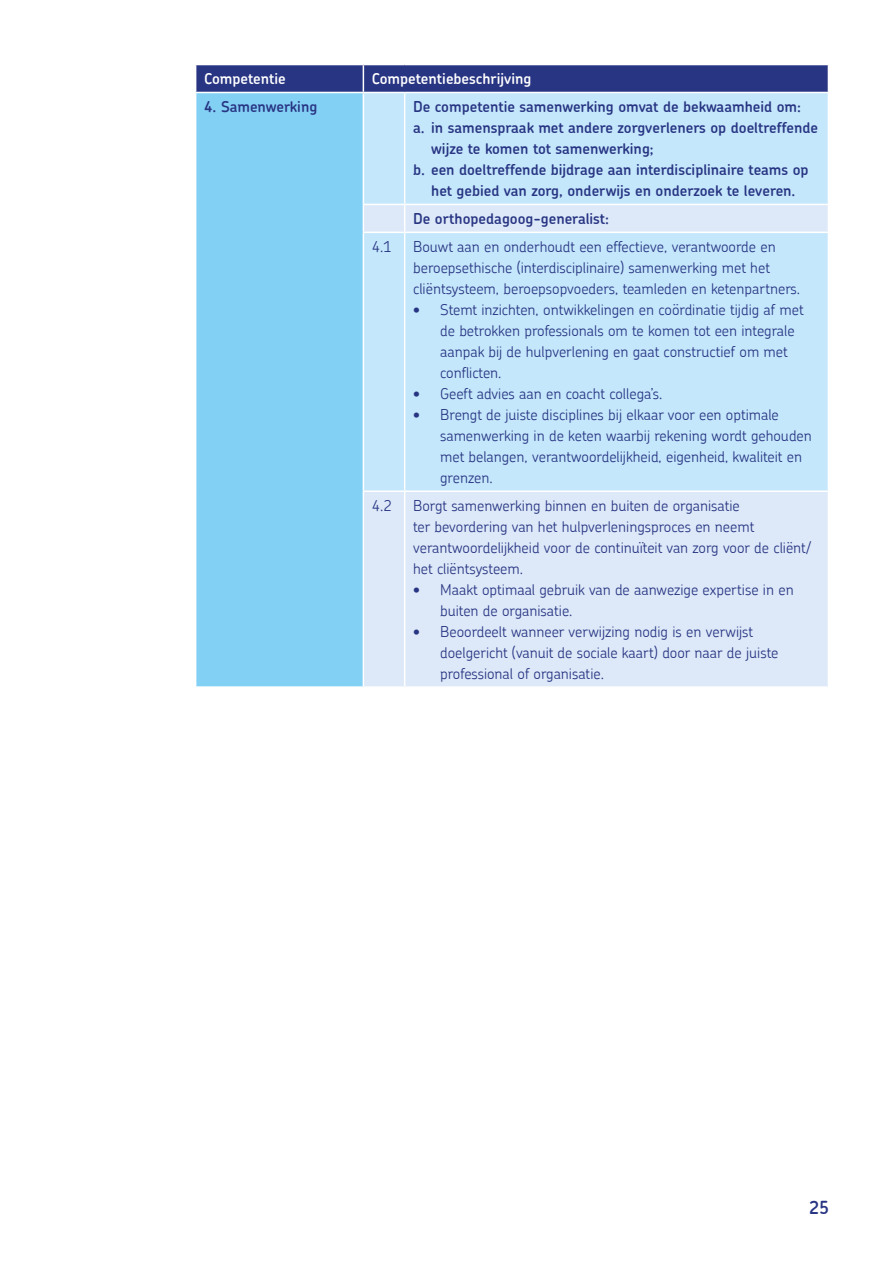
<style>
.page{position:relative;width:893px;height:1263px;background:#fff}
.page>*{position:absolute;margin:0;border:0;box-sizing:border-box;transform-origin:0 0}
.t1{font:600 18px "Chevin";color:#283583}
.Body{font:300 15px/21px "Chevin";color:#283583}
.Body-2{font:600 15px/21px "Chevin";color:#283583}
.Body-3{font:600 15px "Chevin";color:#fff}
</style>
<div class="page">
<div style="left:196px;top:92px;width:167px;height:595px;background:#83d0f5"></div>
<div style="left:364px;top:93px;width:464px;height:111px;background:#c4e7fb"></div>
<svg style="left:364px;top:205px;width:464px;height:481px;background:#cfe7f9"></svg>
<svg style="left:195px;top:65px;width:634px;height:27px;background:#2d3a86"></svg>
<hr style="left:195px;top:92px;width:168px;height:1px;background:#fff">
<hr style="left:195px;top:686px;width:168px;height:2px;background:#fff">
<hr style="left:404px;top:93px;width:1px;height:111px;background:#fff">
<hr style="left:404px;top:233px;width:1px;height:257px;background:#fff">
<hr style="left:363px;top:232px;width:42px;height:1px;background:#fff">
<svg style="left:404px;top:205px;width:1px;height:27px"></svg>
<hr style="left:405px;top:232px;width:424px;height:1px;background:#fff">
<hr style="left:363px;top:490px;width:42px;height:2px;background:#fff">
<hr style="left:405px;top:490px;width:424px;height:2px;background:#fff">
<hr style="left:404px;top:492px;width:1px;height:194px;background:#fff">
<p class="Body-3" style="left:204px;top:69px;width:83px">Competentie</p>
<p class="Body-3" style="left:372px;top:69px;width:161px">Competentiebeschrijving</p>
<p class="Body-2" style="left:204px;top:96px;width:115px">4. Samenwerking</p>
<p class="Body-2" style="left:413px;top:96px;width:389px">De competentie samenwerking omvat de bekwaamheid om:</p>
<p class="Body-2" style="left:431px;top:117px;width:388px;text-indent:-18px">a. in samenspraak met andere zorgverleners op doeltreffende wijze te komen tot samenwerking;</p>
<p class="Body-2" style="left:413px;top:159px;width:397px;text-align:center">b. een doeltreffende bijdrage aan interdisciplinaire teams op het gebied van zorg, onderwijs en onderzoek te leveren.</p>
<p class="Body-2" style="left:413px;top:208px;width:198px">De orthopedagoog-generalist:</p>
<p class="Body" style="left:372px;top:236px;width:22px">4.1</p>
<p class="Body" style="left:413px;top:236px;width:389px">Bouwt aan en onderhoudt een effectieve, verantwoorde en beroepsethische (interdisciplinaire) samenwerking met het cliëntsysteem, beroepsopvoeders, teamleden en ketenpartners.</p>
<p class="Body" style="left:440px;top:299px;width:365px;text-indent:-27px">• Stemt inzichten, ontwikkelingen en coördinatie tijdig af met de betrokken professionals om te komen tot een integrale aanpak bij de hulpverlening en gaat constructief om met conflicten.</p>
<p class="Body" style="left:413px;top:383px;width:251px">• Geeft advies aan en coacht collega’s.</p>
<p class="Body" style="left:440px;top:404px;width:373px;text-indent:-27px">• Brengt de juiste disciplines bij elkaar voor een optimale samenwerking in de keten waarbij rekening wordt gehouden met belangen, verantwoordelijkheid, eigenheid, kwaliteit en grenzen.</p>
<p class="Body" style="left:372px;top:494px;width:22px">4.2</p>
<p class="Body" style="left:413px;top:494px;width:399px">Borgt samenwerking binnen en buiten de organisatie<br>ter bevordering van het hulpverleningsproces en neemt verantwoordelijkheid voor de continuïteit van zorg voor de cliënt/ het cliëntsysteem.</p>
<p class="Body" style="left:440px;top:578px;width:355px;text-indent:-27px">• Maakt optimaal gebruik van de aanwezige expertise in en buiten de organisatie.</p>
<p class="Body" style="left:440px;top:620px;width:340px;text-indent:-27px">• Beoordeelt wanneer verwijzing nodig is en verwijst doelgericht (vanuit de sociale kaart) door naar de juiste professional of organisatie.</p>
<p class="t1" style="left:809px;top:1196px;width:22px">25</p>
</div>
